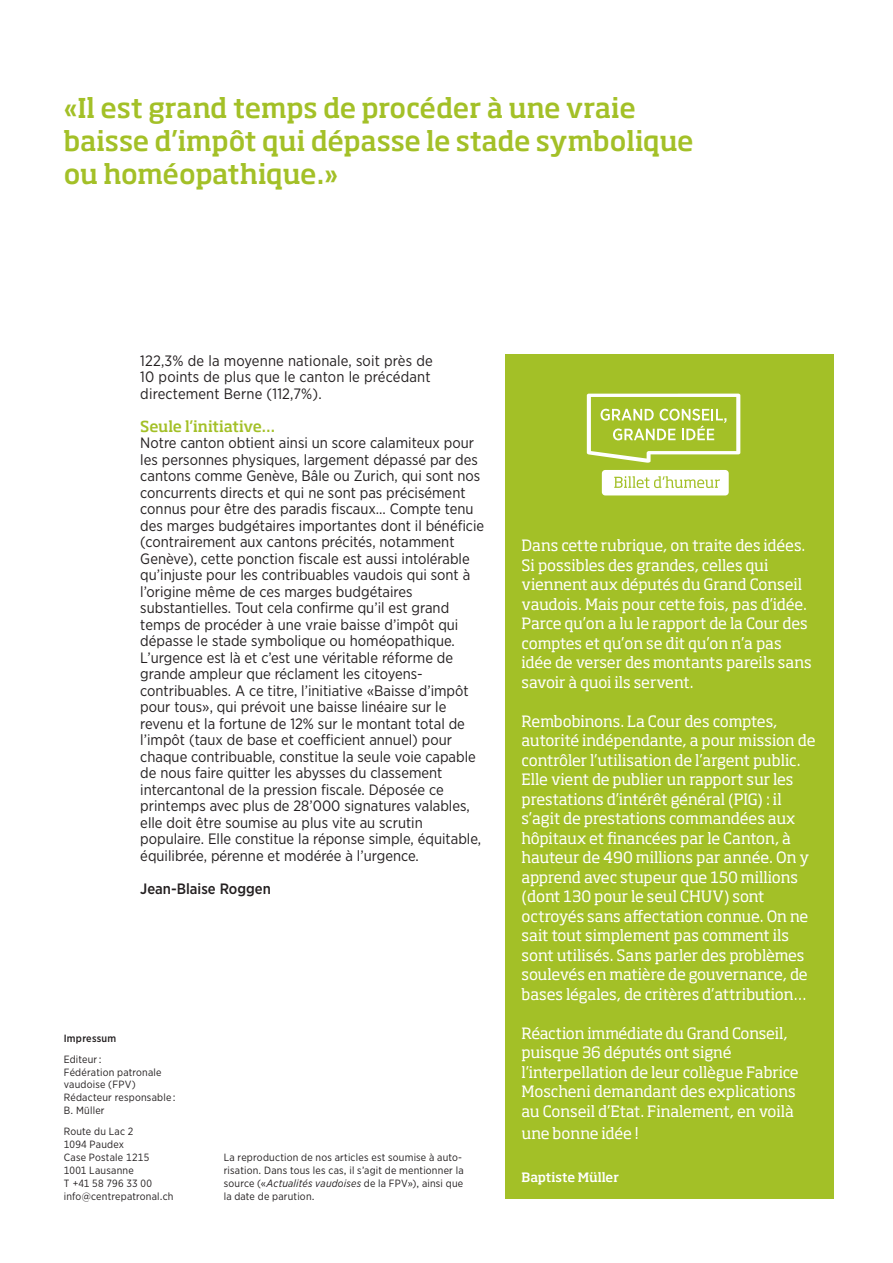
<style>
.page{position:relative;width:893px;height:1263px;background:#fff}
.page>*{position:absolute;margin:0;border:0;box-sizing:border-box;transform-origin:0 0}
.t1{font:500 27px/33px "Soho Std";letter-spacing:-.01em;color:#a3c027}
.t2{font:15.45px/19.5px "Soho Std";letter-spacing:-.01em;color:#fff}
.t3{font:15px/16.5px "Gotham Narrow";color:#231f20}
.t4{font:500 15px "Soho Std";letter-spacing:-.015em;color:#a3c027}
.t5{font:500 15px "Gotham Narrow";color:#231f20}
.t6{font:500 12.75px "Soho Std";letter-spacing:-.01em;color:#fff}
.t7{font:10.5px/12.9px "Gotham Narrow";letter-spacing:.02em;color:#231f20}
.t8{font:500 10.5px "Gotham Narrow";letter-spacing:.025em;color:#231f20}
.s1{font-style:italic}
</style>
<div class="page">
<div style="left:505px;top:354px;width:328px;height:845px;background:#a3c027"></div>
<svg style="left:602px;top:470px;width:127px;height:25px"></svg>
<svg style="left:587px;top:394px;width:153px;height:69px"></svg>
<h1 class="t1" style="left:64px;top:91px;width:631px">«Il est grand temps de procéder à une vraie baisse d’impôt qui dépasse le stade symbolique ou homéopathique.»</h1>
<p class="t3" style="left:140px;top:352px;width:294px">122,3% de la moyenne nationale, soit près de<br>10 points de plus que le canton le précédant directement Berne (112,7%).</p>
<p class="t4" style="left:140px;top:416px;width:136px">Seule l’initiative…</p>
<p class="t3" style="left:140px;top:434px;width:345px">Notre canton obtient ainsi un score calamiteux pour les personnes physiques, largement dépassé par des cantons comme Genève, Bâle ou Zurich, qui sont nos concurrents directs et qui ne sont pas précisément connus pour être des paradis fiscaux… Compte tenu des marges budgétaires importantes dont il bénéficie (contrairement aux cantons précités, notamment Genève), cette ponction fiscale est aussi intolérable qu’injuste pour les contribuables vaudois qui sont à l’origine même de ces marges budgétaires substantielles. Tout cela confirme qu’il est grand temps de procéder à une vraie baisse d’impôt qui dépasse le stade symbolique ou homéopathique.<br>L’urgence est là et c’est une véritable réforme de grande ampleur que réclament les citoyens&shy;contribuables. A ce titre, l’initiative «Baisse d’impôt pour tous», qui prévoit une baisse linéaire sur le revenu et la fortune de 12% sur le montant total de l’impôt (taux de base et coefficient annuel) pour chaque contribuable, constitue la seule voie capable de nous faire quitter les abysses du classement intercantonal de la pression fiscale. Déposée ce printemps avec plus de 28’000 signatures valables, elle doit être soumise au plus vite au scrutin populaire. Elle constitue la réponse simple, équitable, équilibrée, pérenne et modérée à l’urgence.</p>
<p class="t5" style="left:140px;top:879px;width:132px">Jean-Blaise Roggen</p>
<p class="t8" style="left:64px;top:1031px;width:54px">Impressum</p>
<p class="t7" style="left:64px;top:1052px;width:113px">Editeur:<br>Fédération patronale vaudoise (FPV)<br>Rédacteur responsable :<br>B. Müller</p>
<p class="t7" style="left:64px;top:1125px;width:111px">Route du Lac 2<br>1094 Paudex<br>Case Postale 1215<br>1001 Lausanne<br>T +41 58 796 33 00 info@centrepatronal.ch</p>
<p class="t7" style="left:224px;top:1151px;width:241px">La reproduction de nos articles est soumise à auto&shy;risation. Dans tous les cas, il s’agit de mentionner la source («<span class="s1">Actualités vaudoises</span> de la FPV»), ainsi que la date de parution.</p>
<p class="t2" style="left:522px;top:536px;width:291px">Dans cette rubrique, on traite des idées.<br>Si possibles des grandes, celles qui viennent aux députés du Grand Conseil vaudois. Mais pour cette fois, pas d’idée.<br>Parce qu’on a lu le rapport de la Cour des comptes et qu’on se dit qu’on n’a pas idée de verser des montants pareils sans savoir à quoi ils servent.</p>
<p class="t2" style="left:522px;top:711px;width:295px">Rembobinons. La Cour des comptes, autorité indépendante, a pour mission de contrôler l’utilisation de l’argent public.<br>Elle vient de publier un rapport sur les prestations d’intérêt général (PIG) : il s’agit de prestations commandées aux hôpitaux et financées par le Canton, à hauteur de 490 millions par année. On y apprend avec stupeur que 150 millions (dont 130 pour le seul CHUV) sont octroyés sans affectation connue. On ne sait tout simplement pas comment ils sont utilisés. Sans parler des problèmes soulevés en matière de gouvernance, de bases légales, de critères d’attribution…</p>
<p class="t2" style="left:522px;top:1023px;width:279px">Réaction immédiate du Grand Conseil, puisque 36 députés ont signé l’interpellation de leur collègue Fabrice Moscheni demandant des explications au Conseil d’Etat. Finalement, en voilà</p>
<p class="t2" style="left:522px;top:1123px;width:119px">une bonne idée !</p>
<p class="t6" style="left:522px;top:1169px;width:99px">Baptiste Müller</p>
</div>
